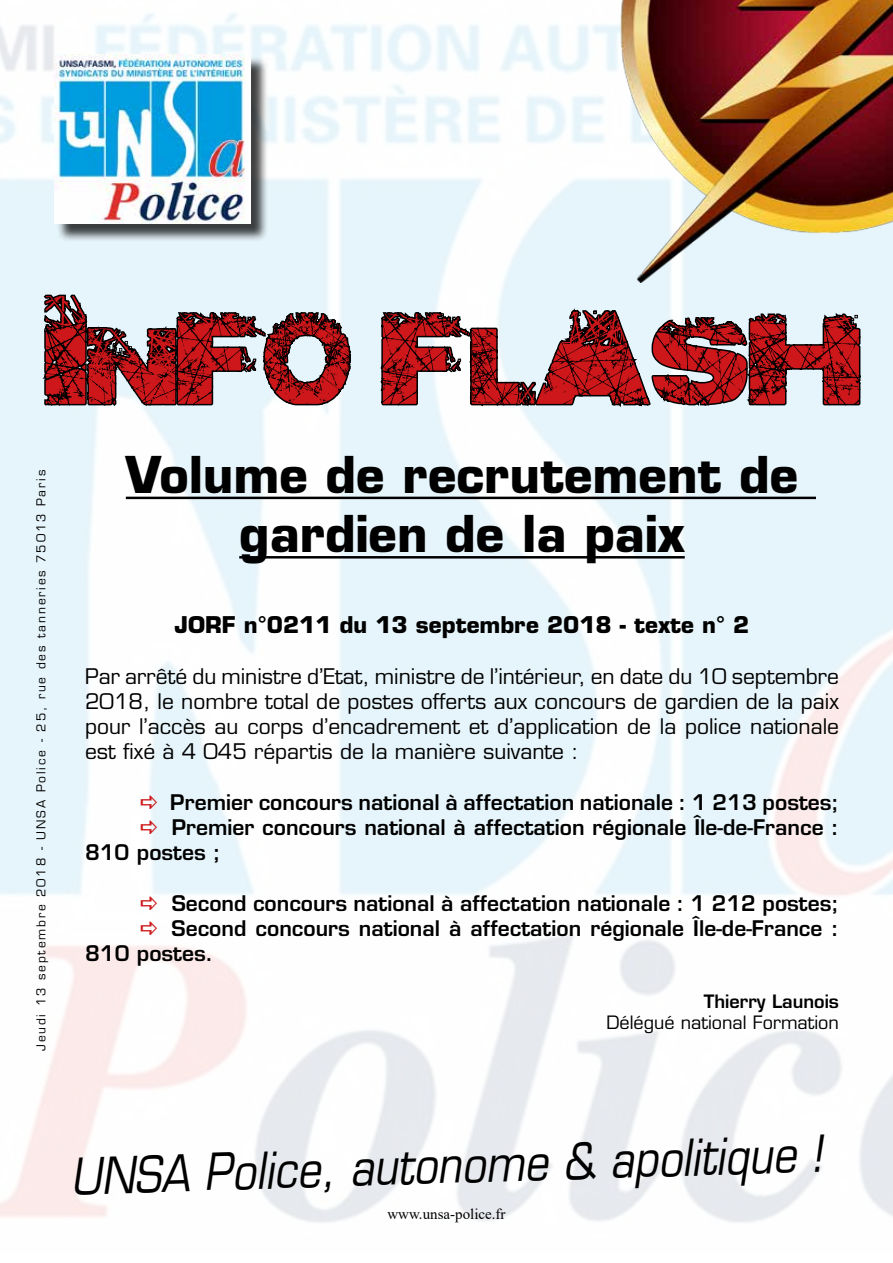
<style>
.page{position:relative;width:893px;height:1263px;background:#fff}
.page>*{position:absolute;margin:0;border:0;box-sizing:border-box;transform-origin:0 0}
.t1{font:144px "Actionofthe Time New";color:#cd171a;scale:.95 1}
.t2{font:700 49.5px/59.4px "Eurostile LT Std";color:#000;text-align:center}
.t3{font:italic 49.5px "Eurostile LT Std";color:#000;scale:.85 1}
.t4{font:700 22.5px "Eurostile LT Std";color:#000}
.t5{font:600 21px "Eurostile LT Std";color:#000}
.t6{font:21px/25.2px "Eurostile LT Std";color:#000;text-align:justify}
.t7{font:18px "Eurostile LT Std";color:#000}
.t8{font:600 18px "Eurostile LT Std";color:#000}
.t9{font:15px "Times New Roman";color:#000}
.t10{font:12px "Eurostile LT Std";letter-spacing:.15em;color:#000}
</style>
<div class="page">
<img style="left:0;top:13px;width:893px;height:1210px">
<div style="left:56px;top:56px;width:212px;height:187px;background:#000;opacity:.75"></div>
<img style="left:54px;top:54px;width:196px;height:170px">
<hr style="left:126px;top:497px;width:690px;height:2px;background:#000">
<hr style="left:239px;top:556px;width:446px;height:2px;background:#000">
<img style="left:574px;top:0;width:319px;height:282px">
<svg style="left:39px;top:292px;width:316px;height:121px"></svg>
<svg style="left:376px;top:266px;width:487px;height:202px"></svg>
<svg style="left:141px;top:795px;width:16px;height:14px"></svg>
<svg style="left:141px;top:821px;width:16px;height:13px"></svg>
<svg style="left:141px;top:896px;width:16px;height:13px"></svg>
<svg style="left:141px;top:921px;width:16px;height:14px"></svg>
<h1 class="t1" style="left:43px;top:278px;width:865px">Info flash</h1>
<p class="t10" style="left:34px;top:1051px;width:583px;rotate:-90deg">Jeudi 13 septembre 2018 - UNSA Police - 25, rue des tanneries 75013 Paris</p>
<h2 class="t2" style="left:126px;top:445px;width:674px">Volume de recrutement de gardien de la paix</h2>
<p class="t4" style="left:175px;top:611px;width:576px">JORF n°0211 du 13 septembre 2018 - texte n° 2</p>
<p class="t6" style="left:85px;top:664px;width:755px">Par arrêté du ministre d’Etat, ministre de l’intérieur, en date du 10 septembre 2018, le nombre total de postes offerts aux concours de gardien de la paix pour l’accès au corps d’encadrement et d’application de la police nationale est fixé à 4 045 répartis de la manière suivante :</p>
<p class="t5" style="left:170px;top:789px;width:670px">Premier concours national à affectation nationale : 1 213 postes;</p>
<p class="t5" style="left:172px;top:814px;width:669px">Premier concours national à affectation régionale Île-de-France :</p>
<p class="t5" style="left:85px;top:839px;width:137px">810 postes ;</p>
<p class="t5" style="left:172px;top:890px;width:669px">Second concours national à affectation nationale : 1 212 postes;</p>
<p class="t5" style="left:172px;top:915px;width:669px">Second concours national à affectation régionale Île-de-France :</p>
<p class="t5" style="left:85px;top:940px;width:130px">810 postes.</p>
<p class="t8" style="left:704px;top:990px;width:137px">Thierry Launois</p>
<p class="t7" style="left:606px;top:1012px;width:234px">Délégué national Formation</p>
<h2 class="t3" style="left:69px;top:1148px;width:886px;rotate:-2deg">UNSA Police, autonome &amp; apolitique !</h2>
<p class="t9" style="left:387px;top:1203px;width:120px">www.unsa-police.fr</p>
</div>
